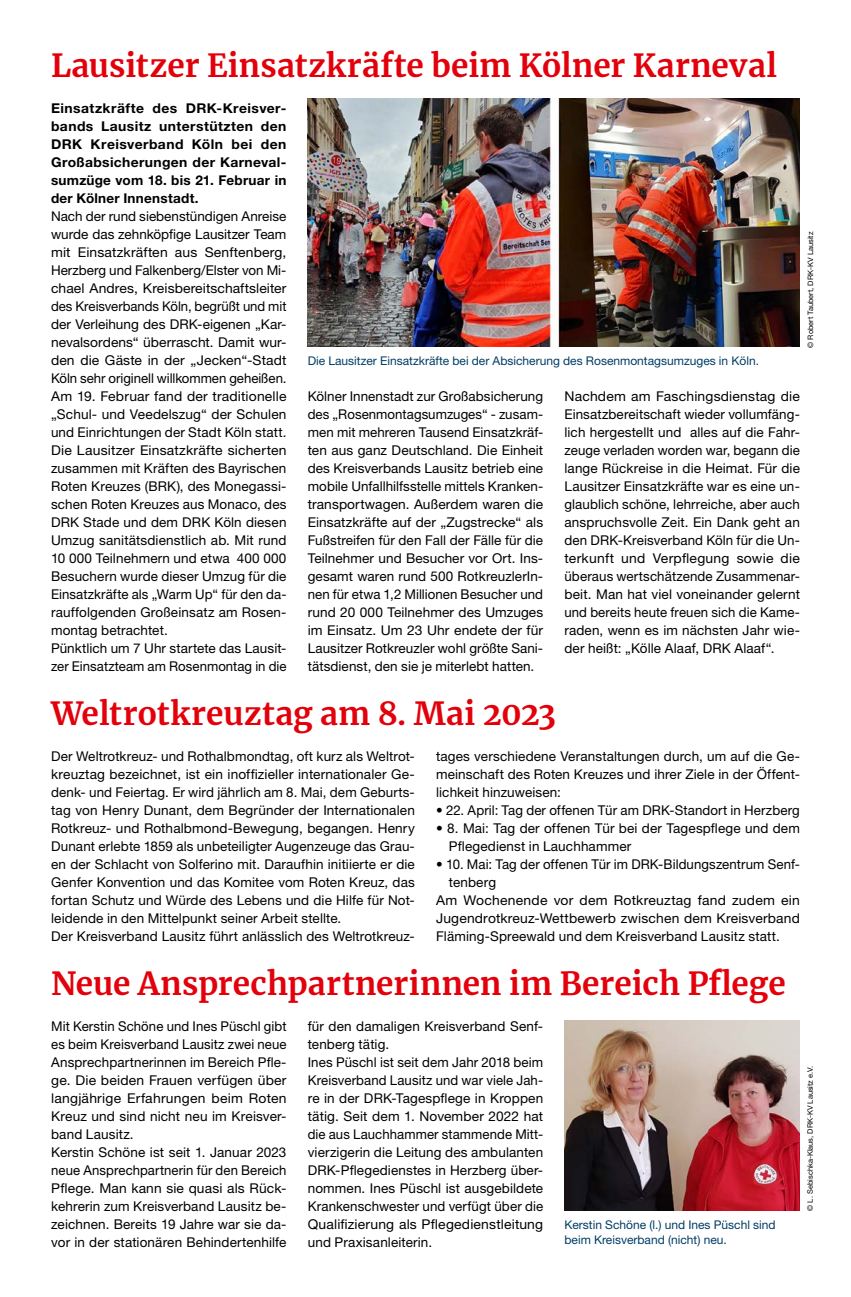
<style>
.page{position:relative;width:851px;height:1297px;background:#fff}
.page>*{position:absolute;margin:0;border:0;box-sizing:border-box;transform-origin:0 0}
.MGB_Headline_23{font:700 31.5px "Merriweather";letter-spacing:.005em;color:#e3000b}
.MGB_Copy{font:13.5px/18px "Helvetica Neue LT Pro";letter-spacing:.01em;color:#000;text-align:justify}
.MGB_Copy_Einzug{font:13.5px/18px "Helvetica Neue LT Pro";letter-spacing:.01em;color:#000}
.MGB_Copy_bold{font:700 13.5px/18px "Helvetica Neue LT Pro";letter-spacing:.02em;color:#000;text-align:justify}
.MGB_BU{font:12px/15px "Helvetica Neue LT Pro";color:#003c65}
.MGB_Fotocredits{font:7.5px "Helvetica Neue LT Pro";color:#000}
</style>
<div class="page">
<img style="left:308px;top:99px;width:491px;height:248px">
<img style="left:564px;top:1020px;width:235px;height:191px">
<p class="MGB_Headline_23" style="left:51px;top:43px;width:727px">Lausitzer Einsatzkräfte beim Kölner Karneval</p>
<p class="MGB_Copy_bold" style="left:51px;top:98px;width:237px">Einsatzkräfte des DRK-Kreisver&shy;bands Lausitz unterstützten den DRK Kreisverband Köln bei den Großabsicherungen der Karneval&shy;sumzüge vom 18. bis 21. Februar in der Kölner Innenstadt.</p>
<p class="MGB_Copy" style="left:51px;top:206px;width:237px">Nach der rund siebenstündigen Anreise wurde das zehnköpfige Lausitzer Team mit Einsatzkräften aus Senftenberg, Herzberg und Falkenberg/Elster von Mi&shy;chael Andres, Kreisbereitschaftsleiter des Kreisverbands Köln, begrüßt und mit der Verleihung des DRK-eigenen „Kar&shy;nevalsordens“ überrascht. Damit wur&shy;den die Gäste in der „Jecken“-Stadt Köln sehr originell willkommen geheißen.</p>
<p class="MGB_Copy" style="left:51px;top:386px;width:237px">Am 19. Februar fand der traditionelle „Schul- und Veedelszug“ der Schulen und Einrichtungen der Stadt Köln statt.<br>Die Lausitzer Einsatzkräfte sicherten zusammen mit Kräften des Bayrischen Roten Kreuzes (BRK), des Monegassi&shy;schen Roten Kreuzes aus Monaco, des DRK Stade und dem DRK Köln diesen Umzug sanitätsdienstlich ab. Mit rund 10 000 Teilnehmern und etwa 400 000<br>Besuchern wurde dieser Umzug für die Einsatzkräfte als „Warm Up“ für den da&shy;rauffolgenden Großeinsatz am Rosen&shy;montag betrachtet.</p>
<p class="MGB_Copy" style="left:51px;top:638px;width:237px">Pünktlich um 7 Uhr startete das Lausit&shy;zer Einsatzteam am Rosenmontag in die</p>
<p class="MGB_BU" style="left:308px;top:352px;width:452px">Die Lausitzer Einsatzkräfte bei der Absicherung des Rosenmontagsumzuges in Köln.</p>
<p class="MGB_Copy" style="left:308px;top:386px;width:237px">Kölner Innenstadt zur Großabsicherung des „Rosenmontagsumzuges“ - zusam&shy;men mit mehreren Tausend Einsatzkräf&shy;ten aus ganz Deutschland. Die Einheit des Kreisverbands Lausitz betrieb eine mobile Unfallhilfsstelle mittels Kranken&shy;transportwagen. Außerdem waren die Einsatzkräfte auf der „Zugstrecke“ als Fußstreifen für den Fall der Fälle für die Teilnehmer und Besucher vor Ort. Ins&shy;gesamt waren rund 500 RotkreuzlerIn&shy;nen für etwa 1,2 Millionen Besucher und rund 20 000 Teilnehmer des Umzuges im Einsatz. Um 23 Uhr endete der für Lausitzer Rotkreuzler wohl größte Sani&shy;tätsdienst, den sie je miterlebt hatten.</p>
<p class="MGB_Copy" style="left:564px;top:386px;width:237px">Nachdem am Faschingsdienstag die Einsatzbereitschaft wieder vollumfäng&shy;lich hergestellt und alles auf die Fahr&shy;zeuge verladen worden war, begann die lange Rückreise in die Heimat. Für die Lausitzer Einsatzkräfte war es eine un&shy;glaublich schöne, lehrreiche, aber auch anspruchsvolle Zeit. Ein Dank geht an den DRK-Kreisverband Köln für die Un&shy;terkunft und Verpflegung sowie die überaus wertschätzende Zusammenar&shy;beit. Man hat viel voneinander gelernt und bereits heute freuen sich die Kame&shy;raden, wenn es im nächsten Jahr wie&shy;der heißt: „Kölle Alaaf, DRK Alaaf“.</p>
<p class="MGB_Fotocredits" style="left:805px;top:348px;width:117px;rotate:-90deg">© Robert Taubert, DRK-KV Lausitz</p>
<p class="MGB_Headline_23" style="left:51px;top:691px;width:506px">Weltrotkreuztag am 8. Mai 2023</p>
<p class="MGB_Copy" style="left:51px;top:746px;width:365px">Der Weltrotkreuz- und Rothalbmondtag, oft kurz als Weltrot&shy;kreuztag bezeichnet, ist ein inoffizieller internationaler Ge&shy;denk- und Feiertag. Er wird jährlich am 8. Mai, dem Geburts&shy;tag von Henry Dunant, dem Begründer der Internationalen Rotkreuz- und Rothalbmond-Bewegung, begangen. Henry Dunant erlebte 1859 als unbeteiligter Augenzeuge das Grau&shy;en der Schlacht von Solferino mit. Daraufhin initiierte er die Genfer Konvention und das Komitee vom Roten Kreuz, das fortan Schutz und Würde des Lebens und die Hilfe für Not&shy;leidende in den Mittelpunkt seiner Arbeit stellte.</p>
<p class="MGB_Copy" style="left:51px;top:926px;width:365px">Der Kreisverband Lausitz führt anlässlich des Weltrotkreuz-</p>
<p class="MGB_Copy" style="left:436px;top:746px;width:365px">tages verschiedene Veranstaltungen durch, um auf die Ge&shy;meinschaft des Roten Kreuzes und ihrer Ziele in der Öffent&shy;lichkeit hinzuweisen:</p>
<p class="MGB_Copy_Einzug" style="left:436px;top:800px;width:365px">• 22. April: Tag der offenen Tür am DRK-Standort in Herzberg</p>
<p class="MGB_Copy_Einzug" style="left:449px;top:818px;width:352px;text-indent:-13px">• 8. Mai: Tag der offenen Tür bei der Tagespflege und dem<br>Pflegedienst in Lauchhammer</p>
<p class="MGB_Copy_Einzug" style="left:449px;top:854px;width:352px;text-indent:-13px">• 10. Mai: Tag der offenen Tür im DRK-Bildungszentrum Senf&shy;tenberg</p>
<p class="MGB_Copy" style="left:436px;top:890px;width:365px">Am Wochenende vor dem Rotkreuztag fand zudem ein Jugendrotkreuz-Wettbewerb zwischen dem Kreisverband Fläming-Spreewald und dem Kreisverband Lausitz statt.</p>
<p class="MGB_Headline_23" style="left:51px;top:961px;width:736px">Neue Ansprechpartnerinnen im Bereich Pflege</p>
<p class="MGB_Copy" style="left:51px;top:1016px;width:237px">Mit Kerstin Schöne und Ines Püschl gibt es beim Kreisverband Lausitz zwei neue Ansprechpartnerinnen im Bereich Pfle&shy;ge. Die beiden Frauen verfügen über langjährige Erfahrungen beim Roten Kreuz und sind nicht neu im Kreisver&shy;band Lausitz.</p>
<p class="MGB_Copy" style="left:51px;top:1142px;width:237px">Kerstin Schöne ist seit 1. Januar 2023 neue Ansprechpartnerin für den Bereich Pflege. Man kann sie quasi als Rück&shy;kehrerin zum Kreisverband Lausitz be&shy;zeichnen. Bereits 19 Jahre war sie da&shy;vor in der stationären Behindertenhilfe</p>
<p class="MGB_Copy" style="left:308px;top:1016px;width:237px">für den damaligen Kreisverband Senf&shy;tenberg tätig.</p>
<p class="MGB_Copy" style="left:308px;top:1052px;width:237px">Ines Püschl ist seit dem Jahr 2018 beim Kreisverband Lausitz und war viele Jah&shy;re in der DRK-Tagespflege in Kroppen tätig. Seit dem 1. November 2022 hat die aus Lauchhammer stammende Mitt&shy;vierzigerin die Leitung des ambulanten DRK-Pflegedienstes in Herzberg über&shy;nommen. Ines Püschl ist ausgebildete Krankenschwester und verfügt über die Qualifizierung als Pflegedienstleitung und Praxisanleiterin.</p>
<p class="MGB_Fotocredits" style="left:805px;top:1211px;width:146px;rotate:-90deg">© L. Sebischka-Klaus, DRK-KV Lausitz e.V.</p>
<p class="MGB_BU" style="left:564px;top:1216px;width:213px">Kerstin Schöne (l.) und Ines Püschl sind beim Kreisverband (nicht) neu.</p>
</div>
